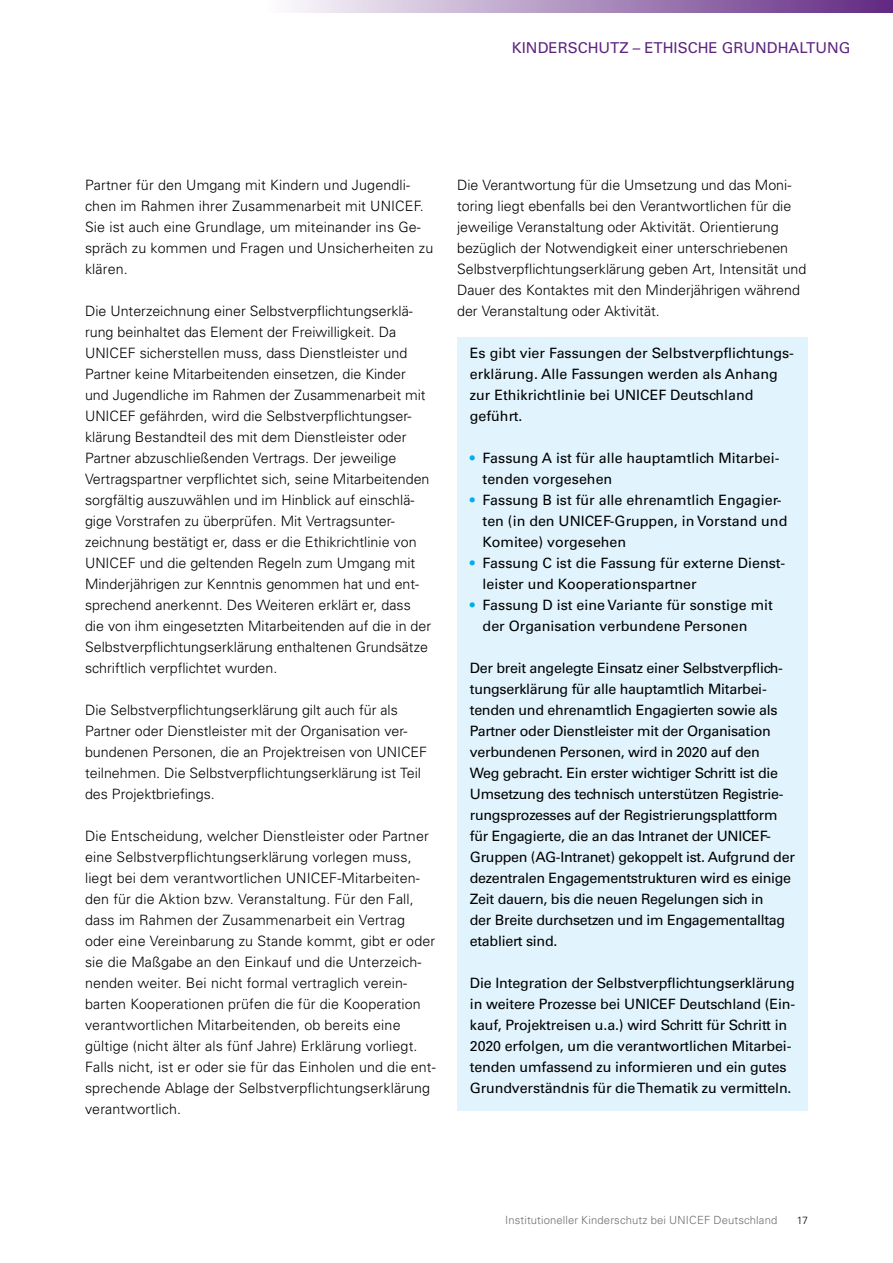
<style>
.page{position:relative;width:893px;height:1263px;background:#fff}
.page>*{position:absolute;margin:0;border:0;box-sizing:border-box;transform-origin:0 0}
.t1{font:15px "Univers LT Std";color:#5e2480}
.t2{font:300 14.25px/21px "Univers";color:#000}
.t3{font:14.25px/21px "Univers LT Std";letter-spacing:-.01em;color:#000}
.t4{font:300 11.25px "Univers LT Std";letter-spacing:.01em;color:#6d6e71}
.t5{font:300 10.5px "Univers LT Std";color:#000}
.s1{color:#00aeef}
</style>
<div class="page">
<div style="left:457px;top:337px;width:351px;height:773px;background:#e1f4fd"></div>
<svg style="left:293px;top:0;width:600px;height:13px"></svg>
<p class="t1" style="left:512px;top:39px;width:21px">Kindersc</p>
<p class="t1" style="left:588px;top:39px;width:22px">hutz</p>
<p class="t1" style="left:633px;top:39px;width:102px">– ethischeGrund</p>
<p class="t1" style="left:778px;top:39px;width:40px">haltun</p>
<p class="t1" style="left:839px;top:39px;width:13px">g</p>
<p class="t2" style="left:85px;top:175px;width:350px">Partner für den Umgang mit Kindern und Jugendli&shy;chen im Rahmen ihrer Zusammenarbeit mit UNICEF.<br>Sie ist auch eine Grundlage, um miteinander ins Ge&shy;spräch zu kommen und Fragen und Unsicherheiten zu klären.</p>
<p class="t2" style="left:85px;top:301px;width:348px">Die Unterzeichnung einer Selbstverpflichtungserklä&shy;rung beinhaltet das Element der Freiwilligkeit. Da UNICEF sicherstellen muss, dass Dienstleister und Partner keine Mitarbeitenden einsetzen, die Kinder und Jugendliche im Rahmen der Zusammenarbeit mit UNICEF gefährden, wird die Selbstverpflichtungser&shy;klärung Bestandteil des mit dem Dienstleister oder Partner abzuschließenden Vertrags. Der jeweilige Vertragspartner verpflichtet sich, seine Mitarbeitenden sorgfältig auszuwählen und im Hinblick auf einschlä&shy;gige Vorstrafen zu überprüfen. Mit Vertragsunter&shy;zeichnung bestätigt er, dass er die Ethikrichtlinie von UNICEF und die geltenden Regeln zum Umgang mit Minderjährigen zur Kenntnis genommen hat und ent&shy;sprechend anerkennt. Des Weiteren erklärt er, dass die von ihm eingesetzten Mitarbeitenden auf die in der Selbstverpflichtungserklärung enthaltenen Grundsätze schriftlich verpflichtet wurden.</p>
<p class="t2" style="left:85px;top:700px;width:344px">Die Selbstverpflichtungserklärung gilt auch für als Partner oder Dienstleister mit der Organisation ver&shy;bundenen Personen, die an Projektreisen von UNICEF teilnehmen. Die Selbstverpflichtungserklärung ist Teil des Projektbriefings.</p>
<p class="t2" style="left:85px;top:826px;width:352px">Die Entscheidung, welcher Dienstleister oder Partner eine Selbstverpflichtungserklärung vorlegen muss, liegt bei dem verantwortlichen UNICEF-Mitarbeiten&shy;den für die Aktion bzw. Veranstaltung. Für den Fall, dass im Rahmen der Zusammenarbeit ein Vertrag oder eine Vereinbarung zu Stande kommt, gibt er oder sie die Maßgabe an den Einkauf und die Unterzeich&shy;nenden weiter. Bei nicht formal vertraglich verein&shy;barten Kooperationen prüfen die für die Kooperation verantwortlichen Mitarbeitenden, ob bereits eine gültige (nicht älter als fünf Jahre) Erklärung vorliegt.<br>Falls nicht, ist er oder sie für das Einholen und die ent&shy;sprechende Ablage der Selbstverpflichtungserklärung verantwortlich.</p>
<p class="t2" style="left:457px;top:175px;width:351px">Die Verantwortung für die Umsetzung und das Moni&shy;toring liegt ebenfalls bei den Verantwortlichen für die jeweilige Veranstaltung oder Aktivität. Orientierung bezüglich der Notwendigkeit einer unterschriebenen Selbstverpflichtungserklärung geben Art, Intensität und Dauer des Kontaktes mit den Minderjährigen während der Veranstaltung oder Aktivität.</p>
<p class="t3" style="left:470px;top:343px;width:326px">Es gibt vier Fassungen der Selbstverpflichtungs&shy;erklärung. Alle Fassungen werden als Anhang zur Ethikrichtlinie bei UNICEF Deutschland geführt.</p>
<p class="t3" style="left:483px;top:448px;width:298px;text-indent:-13px"><span class="s1">•</span> Fassung A ist für alle hauptamtlich Mitarbei&shy;tenden vorgesehen</p>
<p class="t3" style="left:483px;top:490px;width:306px;text-indent:-13px"><span class="s1">•</span> Fassung B ist für alle ehrenamtlich Engagier&shy;ten (in den UNICEF-G ruppen, in Vorstand und<br>Komitee) vorgesehen</p>
<p class="t3" style="left:483px;top:553px;width:304px;text-indent:-13px"><span class="s1">•</span> Fassung C ist die Fassung für externe Dienst&shy;leister und Kooperationspartner</p>
<p class="t3" style="left:483px;top:595px;width:292px;text-indent:-13px"><span class="s1">•</span> Fassung D ist eine Variante für sonstige mit der Organisation verbundene Personen</p>
<p class="t3" style="left:470px;top:658px;width:326px">Der breit angelegte Einsatz einer Selbstverpflich&shy;tungserklärung für alle hauptamtlich Mitarbei&shy;tenden und ehrenamtlich Engagierten sowie als Partner oder Dienstleister mit der Organisation verbundenen Personen, wird in 2020 auf den<br>Weg gebracht. Ein erster wichtiger Schritt ist die Umsetzung des technisch unterstützen Registrie&shy;rungsprozesses auf der Registrierungsplattform für Engagierte, die an das Intranet der UNICEF-<br>G ruppen (AG-Intranet) gekoppelt ist. Aufgrund der dezentralen Engagementstrukturen wird es einige Zeit dauern, bis die neuen Regelungen sich in<br>der Breite durchsetzen und im Engagementalltag etabliert sind.</p>
<p class="t3" style="left:470px;top:973px;width:327px">Die Integration der Selbstverpflichtungserklärung in weitere Prozesse bei UNICEF Deutschland (Ein&shy;kauf, Projektreisen u.a.) wird Schritt für Schritt in 2020 erfolgen, um die verantwortlichen Mitarbei&shy;tenden umfassend zu informieren und ein gutes G rundverständnis für die Thematik zu vermitteln.</p>
<p class="t4" style="left:505px;top:1213px;width:274px">Institutioneller Kinderschutz bei UNICEF Deutschland</p>
<p class="t5" style="left:797px;top:1214px;width:13px">17</p>
</div>
